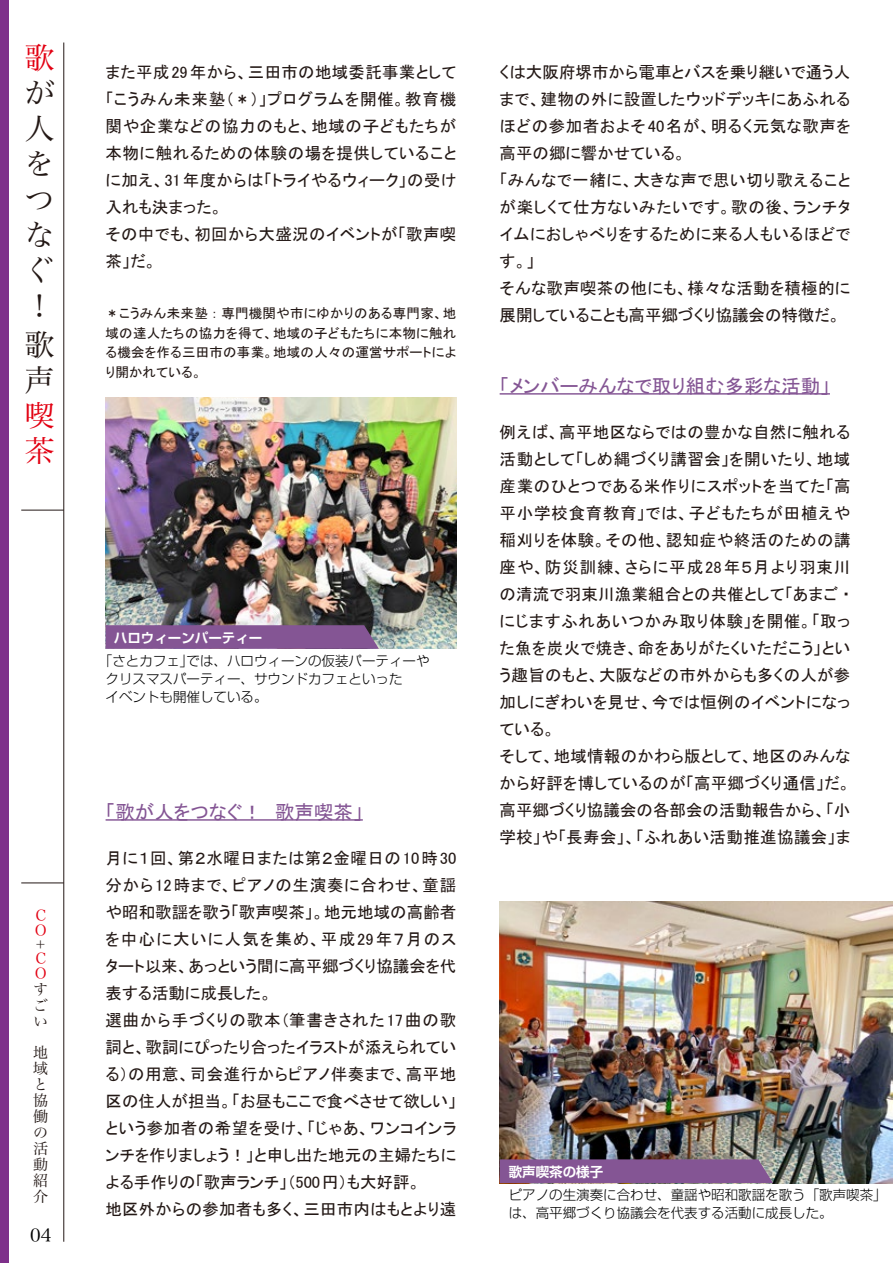
<style>
.page{position:relative;width:893px;height:1263px;background:#fff}
.page>*{position:absolute;margin:0;border:0;box-sizing:border-box;transform-origin:0 0}
.t1{font:30px/35.4px "Hira Min Pro W3";color:#231815}
.t2{font:30px/35.4px "Hira Min Pro W3";color:#e20012}
.t3{font:19.5px "MS P Gothic";color:#845594}
.t4{font:18px "Hira Min Pro W3";color:#000}
.t5{font:16.5px/27px "MS P Gothic";letter-spacing:.02em;color:#231815}
.t6{font:15px/15.9px "Hira Min Pro W3";color:#231815;text-align:justify}
.t7{font:15px/14.4px "Hira Min Pro W3";color:#e20012}
.t8{font:300 13.5px/18px "Shin Go Pr 5";color:#000}
.t9{font:13.5px/19.5px "MS P Gothic";letter-spacing:.015em;color:#231815;text-align:justify}
.t10{font:700 13.5px "Shin Go Pr 5 De";color:#fff}
</style>
<div class="page">
<div style="left:0;top:1px;width:9px;height:1262px;background:#7e308a"></div>
<hr style="left:63px;top:43px;width:1px;height:1199px;background:#231815">
<hr style="left:21px;top:510px;width:43px;height:1px;background:#231815">
<hr style="left:21px;top:882px;width:43px;height:1px;background:#231815">
<hr style="left:106px;top:819px;width:257px;height:2px;background:#845594">
<hr style="left:500px;top:393px;width:330px;height:2px;background:#845594">
<img style="left:106px;top:398px;width:350px;height:251px">
<svg style="left:106px;top:625px;width:273px;height:24px;background:#835793"></svg>
<img style="left:500px;top:902px;width:393px;height:281px">
<div style="left:500px;top:1159px;width:273px;height:24px;background:#845594"></div>
<h1 class="t2" style="left:24px;top:37px;width:31px">歌</h1>
<h1 class="t1" style="left:24px;top:73px;width:31px">が人をつなぐ！</h1>
<h1 class="t1" style="left:24px;top:324px;width:31px">歌声</h1>
<h1 class="t2" style="left:24px;top:395px;width:31px">喫茶</h1>
<p class="t7" style="left:35px;top:907px;width:13px">C<br>O</p>
<p class="t6" style="left:36px;top:934px;width:11px">+</p>
<p class="t7" style="left:35px;top:950px;width:13px">C<br>O</p>
<p class="t6" style="left:33px;top:980px;width:16px">すごい</p>
<p class="t6" style="left:33px;top:1043px;width:16px;text-align:left">地域と協働の活動紹介</p>
<p class="t4" style="left:30px;top:1219px;width:23px">04</p>
<p class="t5" style="left:106px;top:59px;width:352px">また平成29年から、三田市の地域委託事業として「こうみん未来塾（＊）」プログラムを開催。教育機関や企業などの協力のもと、地域の子どもたちが本物に触れるための体験の場を提供していることに加え、31年度からは「トライやるウィーク」の受け入れも決まった。<br>その中でも、初回から大盛況のイベントが「歌声喫茶」だ。</p>
<p class="t9" style="left:106px;top:304px;width:352px">＊こうみん未来塾：専門機関や市にゆかりのある専門家、地域の達人たちの協力を得て、地域の子どもたちに本物に触れる機会を作る三田市の事業。地域の人々の運営サポートにより開かれている。</p>
<p class="t10" style="left:114px;top:627px;width:150px">ハロウィーンパーティー</p>
<p class="t8" style="left:106px;top:651px;width:325px">｢さとカフェ｣では、ハロウィーンの仮装パーティーやクリスマスパーティー、サウンドカフェといった<br>イベントも開催している。</p>
<p class="t3" style="left:106px;top:802px;width:259px">「歌が人をつなぐ！　歌声喫茶」</p>
<p class="t5" style="left:106px;top:845px;width:352px">月に１回、第２水曜日または第２金曜日の10時30分から12時まで、ピアノの生演奏に合わせ、童謡や昭和歌謡を歌う「歌声喫茶」。地元地域の高齢者を中心に大いに人気を集め、平成29年７月のスタート以来、あっという間に高平郷づくり協議会を代表する活動に成長した。<br>選曲から手づくりの歌本（筆書きされた17曲の歌詞と、歌詞にぴったり合ったイラストが添えられている）の用意、司会進行からピアノ伴奏まで、高平地区の住人が担当。「お昼もここで食べさせて欲しい」という参加者の希望を受け、「じゃあ、ワンコインランチを作りましょう！」と申し出た地元の主婦たちによる手作りの「歌声ランチ」（500円）も大好評。<br>地区外からの参加者も多く、三田市内はもとより遠</p>
<p class="t5" style="left:500px;top:58px;width:352px">くは大阪府堺市から電車とバスを乗り継いで通う人まで、建物の外に設置したウッドデッキにあふれるほどの参加者およそ40名が、明るく元気な歌声を高平の郷に響かせている。<br>「みんなで一緒に、大きな声で思い切り歌えることが楽しくて仕方ないみたいです。歌の後、ランチタイムにおしゃべりをするために来る人もいるほどです。」<br>そんな歌声喫茶の他にも、様々な活動を積極的に展開していることも高平郷づくり協議会の特徴だ。</p>
<p class="t3" style="left:500px;top:376px;width:332px">「メンバーみんなで取り組む多彩な活動」</p>
<p class="t5" style="left:500px;top:419px;width:352px">例えば、高平地区ならではの豊かな自然に触れる活動として「しめ縄づくり講習会」を開いたり、地域産業のひとつである米作りにスポットを当てた「高平小学校食育教育」では、子どもたちが田植えや稲刈りを体験。その他、認知症や終活のための講座や、防災訓練、さらに平成28年５月より羽束川の清流で羽束川漁業組合との共催として「あまご・にじますふれあいつかみ取り体験」を開催。「取った魚を炭火で焼き、命をありがたくいただこう」という趣旨のもと、大阪などの市外からも多くの人が参加しにぎわいを見せ、今では恒例のイベントになっている。<br>そして、地域情報のかわら版として、地区のみんなから好評を博しているのが「高平郷づくり通信」だ。高平郷づくり協議会の各部会の活動報告から、「小学校」や「長寿会」、「ふれあい活動推進協議会」ま</p>
<p class="t10" style="left:509px;top:1160px;width:96px">歌声喫茶の様子</p>
<p class="t8" style="left:509px;top:1185px;width:379px">ピアノの生演奏に合わせ、童謡や昭和歌謡を歌う「歌声喫茶」は、高平郷づくり協議会を代表する活動に成長した。</p>
</div>
